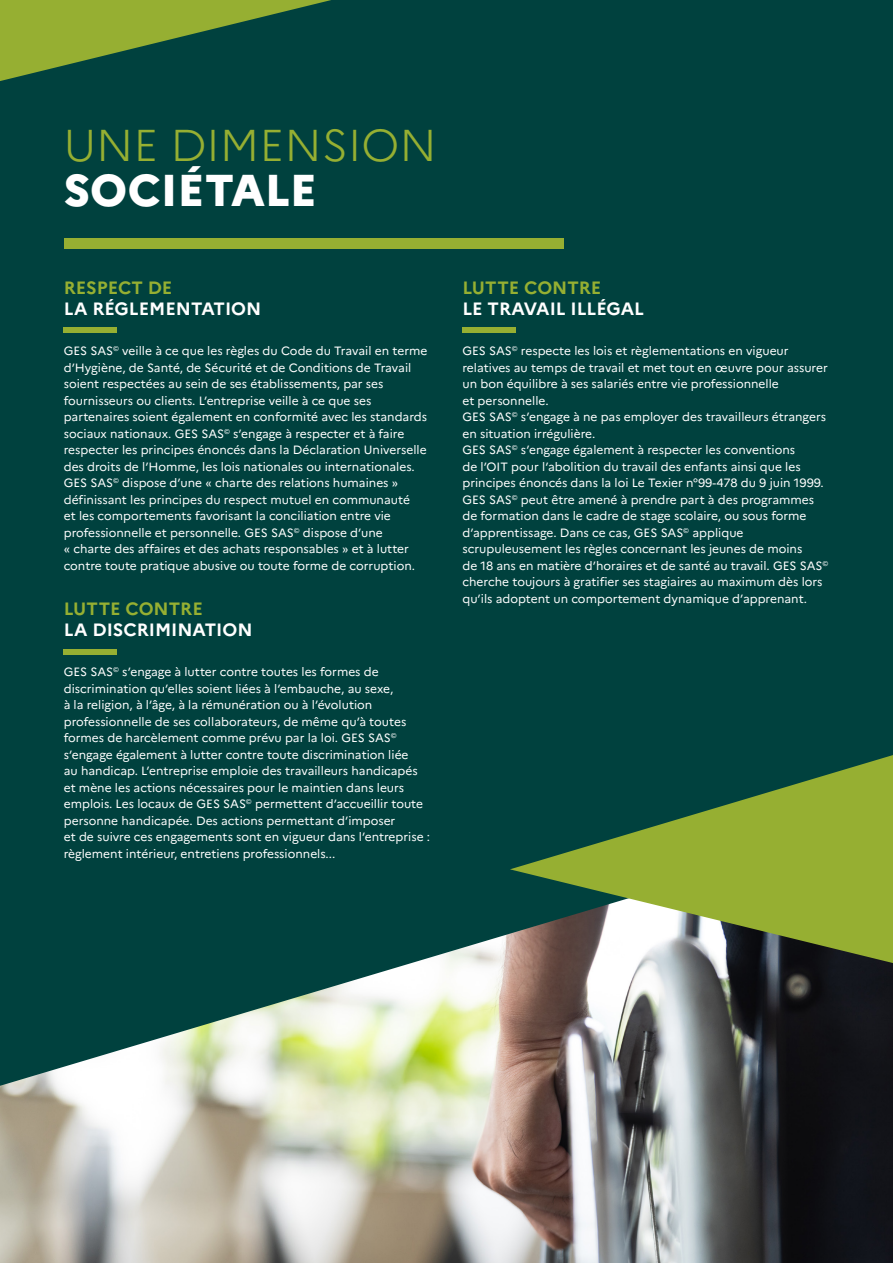
<style>
.page{position:relative;width:893px;height:1263px;background:#00413e}
.page>*{position:absolute;margin:0;border:0;box-sizing:border-box;transform-origin:0 0}
.t1{font:300 44.55px "Marianne";color:#96af32}
.t2{font:800 44.55px "Marianne";color:#fff}
.t3{font:700 17.85px "Marianne";color:#fff}
.t4{font:700 17.85px "Marianne";color:#96af32}
.t5{font:12px/16.5px "Marianne";color:#fff}
</style>
<div class="page">
<svg style="left:0;top:0;width:331px;height:81px"></svg>
<img style="left:0;top:933px;width:893px;height:330px">
<div style="left:64px;top:238px;width:499px;height:11px;background:#96af32"></div>
<div style="left:64px;top:328px;width:53px;height:5px;background:#96af32"></div>
<div style="left:64px;top:649px;width:53px;height:5px;background:#96af32"></div>
<div style="left:462px;top:328px;width:54px;height:5px;background:#96af32"></div>
<svg style="left:510px;top:755px;width:383px;height:229px;fill:#96af32"></svg>
<h1 class="t1" style="left:64px;top:118px;width:374px">UNE DIMENSION</h1>
<h1 class="t2" style="left:64px;top:163px;width:255px">SOCIÉTALE</h1>
<h2 class="t4" style="left:64px;top:277px;width:110px">RESPECT DE</h2>
<h2 class="t3" style="left:64px;top:297px;width:199px">LA RÉGLEMENTATION</h2>
<p class="t5" style="left:64px;top:343px;width:365px">GES SAS<sup>©</sup> veille à ce que les règles du Code du Travail en terme d’Hygiène, de Santé, de Sécurité et de Conditions de Travail soient respectées au sein de ses établissements, par ses fournisseurs ou clients. L’entreprise veille à ce que ses partenaires soient également en conformité avec les standards sociaux nationaux. GES SAS<sup>©</sup> s’engage à respecter et à faire respecter les principes énoncés dans la Déclaration Universelle des droits de l’Homme, les lois nationales ou internationales.<br>GES SAS<sup>©</sup> dispose d’une « charte des relations humaines » définissant les principes du respect mutuel en communauté<br>et les comportements favorisant la conciliation entre vie professionnelle et personnelle. GES SAS<sup>©</sup> dispose d’une<br>« charte des affaires et des achats responsables » et à lutter contre toute pratique abusive ou toute forme de corruption.</p>
<h2 class="t4" style="left:64px;top:598px;width:141px">LUTTE CONTRE</h2>
<h2 class="t3" style="left:64px;top:618px;width:190px">LA DISCRIMINATION</h2>
<p class="t5" style="left:64px;top:664px;width:368px">GES SAS<sup>©</sup> s’engage à lutter contre toutes les formes de discrimination qu’elles soient liées à l’embauche, au sexe,<br>à la religion, à l’âge, à la rémunération ou à l’évolution professionnelle de ses collaborateurs, de même qu’à toutes formes de harcèlement comme prévu par la loi. GES SAS<sup>© </sup>s’engage également à lutter contre toute discrimination liée<br>au handicap. L’entreprise emploie des travailleurs handicapés et mène les actions nécessaires pour le maintien dans leurs emplois. Les locaux de GES SAS<sup>©</sup> permettent d’accueillir toute personne handicapée. Des actions permettant d’imposer<br>et de suivre ces engagements sont en vigueur dans l’entreprise : règlement intérieur, entretiens professionnels...</p>
<h2 class="t4" style="left:462px;top:277px;width:141px">LUTTE CONTRE</h2>
<h2 class="t3" style="left:462px;top:297px;width:183px">LE TRAVAIL ILLÉGAL</h2>
<p class="t5" style="left:462px;top:343px;width:367px">GES SAS<sup>©</sup> respecte les lois et règlementations en vigueur relatives au temps de travail et met tout en œuvre pour assurer un bon équilibre à ses salariés entre vie professionnelle<br>et personnelle.<br>GES SAS<sup>©</sup> s’engage à ne pas employer des travailleurs étrangers en situation irrégulière.<br>GES SAS<sup>©</sup> s’engage également à respecter les conventions<br>de l’OIT pour l’abolition du travail des enfants ainsi que les principes énoncés dans la loi Le Texier n°99-478 du 9 juin 1999.<br>GES SAS<sup>©</sup> peut être amené à prendre part à des programmes de formation dans le cadre de stage scolaire, ou sous forme d’apprentissage. Dans ce cas, GES SAS<sup>©</sup> applique scrupuleusement les règles concernant les jeunes de moins<br>de 18 ans en matière d’horaires et de santé au travail. GES SAS<sup>© </sup>cherche toujours à gratifier ses stagiaires au maximum dès lors qu’ils adoptent un comportement dynamique d’apprenant.</p>
</div>
